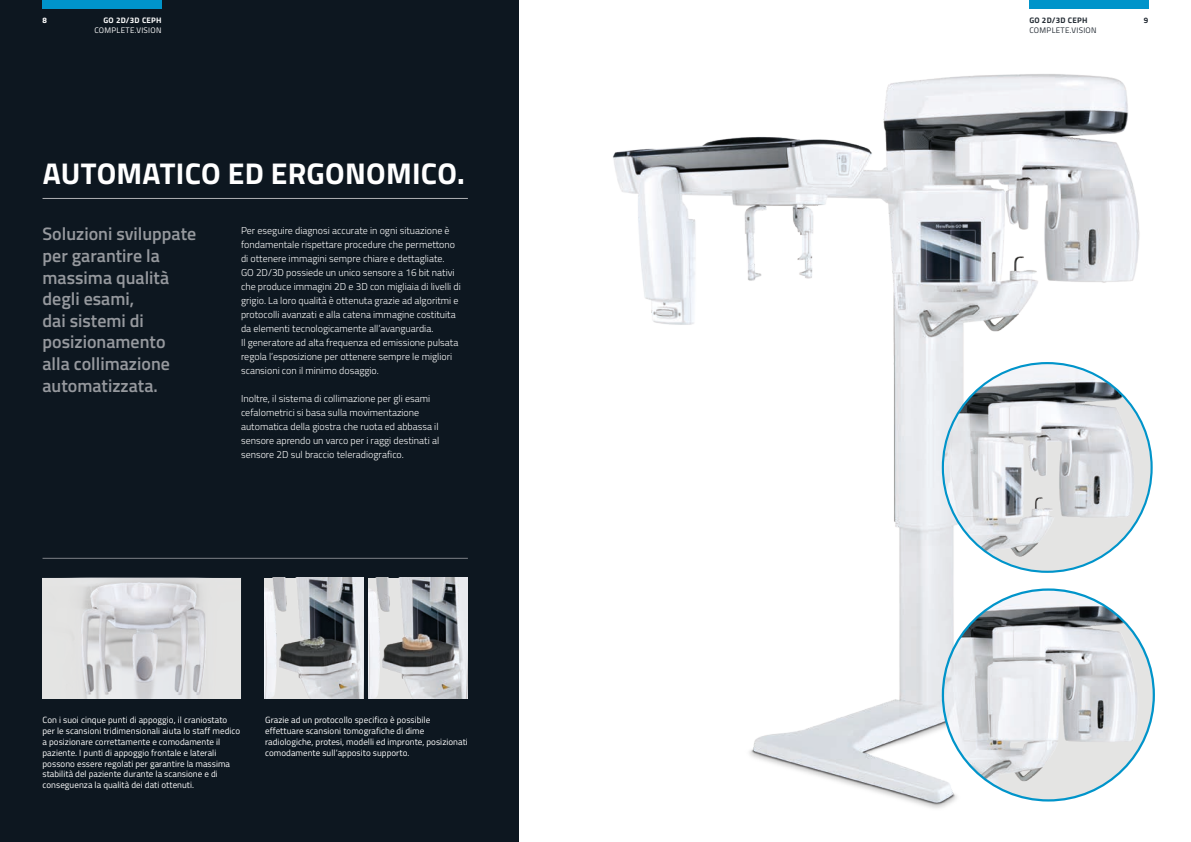
<style>
.page{position:relative;width:1191px;height:842px;background:#fff}
.page>*{position:absolute;margin:0;border:0;box-sizing:border-box;transform-origin:0 0}
.t1{font:700 30px "Titillium";letter-spacing:.01em;color:#fff}
.t2{font:600 18px/21.6px "Titillium";color:#96999e}
.t3{font:300 10px/14px "Titillium";color:#fff}
.t4{font:9px/10.8px "Titillium";letter-spacing:.005em;color:#fff}
.t5{font:8px "Titillium";letter-spacing:.04em;color:#222a32}
.t6{font:8px "Titillium";letter-spacing:.04em;color:#fff}
.t7{font:700 8px "Titillium";letter-spacing:.03em;color:#222a32}
.t8{font:700 8px "Titillium";letter-spacing:.03em;color:#fff}
</style>
<div class="page">
<div style="left:1029px;top:0;width:119px;height:9px;background:#0094ca"></div>
<div style="left:0;top:0;width:519px;height:842px;background:#0d1720"></div>
<hr style="left:43px;top:198px;width:425px;height:1px;background:#b0b2b5">
<div style="left:43px;top:0;width:119px;height:9px;background:#0094ca"></div>
<img style="left:613px;top:74px;width:542px;height:734px">
<img style="left:943px;top:363px;width:208px;height:209px;border-radius:104px">
<img style="left:943px;top:590px;width:210px;height:210px;border-radius:105px">
<hr style="left:43px;top:558px;width:425px;height:1px;background:#7d8186">
<img style="left:264px;top:578px;width:100px;height:120px">
<img style="left:368px;top:578px;width:100px;height:120px">
<img style="left:43px;top:578px;width:198px;height:120px">
<p class="t8" style="left:43px;top:14px;width:6px">8</p>
<p class="t8" style="left:103px;top:14px;width:60px">GO 2D/3D CEPH</p>
<p class="t7" style="left:1144px;top:14px;width:6px">9</p>
<p class="t6" style="left:94px;top:24px;width:69px">COMPLETE.VISION</p>
<p class="t7" style="left:1029px;top:14px;width:60px">GO 2D/3D CEPH</p>
<p class="t5" style="left:1029px;top:24px;width:69px">COMPLETE.VISION</p>
<h1 class="t1" style="left:43px;top:151px;width:423px">AUTOMATICO ED ERGONOMICO.</h1>
<h2 class="t2" style="left:43px;top:222px;width:155px">Soluzioni sviluppate per garantire la massima qualità degli esami,<br>dai sistemi di posizionamento alla collimazione automatizzata.</h2>
<p class="t3" style="left:241px;top:223px;width:221px">Per eseguire diagnosi accurate in ogni situazione è fondamentale rispettare procedure che permettono di ottenere immagini sempre chiare e dettagliate.<br>GO 2D/3D possiede un unico sensore a 16 bit nativi che produce immagini 2D e 3D con migliaia di livelli di grigio. La loro qualità è ottenuta grazie ad algoritmi e protocolli avanzati e alla catena immagine costituita da elementi tecnologicamente all’avanguardia.<br>Il generatore ad alta frequenza ed emissione pulsata regola l’esposizione per ottenere sempre le migliori scansioni con il minimo dosaggio.</p>
<p class="t3" style="left:241px;top:391px;width:200px">Inoltre, il sistema di collimazione per gli esami cefalometrici si basa sulla movimentazione automatica della giostra che ruota ed abbassa il sensore aprendo un varco per i raggi destinati al sensore 2D sul braccio teleradiografico.</p>
<p class="t4" style="left:43px;top:714px;width:199px">Con i suoi cinque punti di appoggio, il craniostato per le scansioni tridimensionali aiuta lo staff medico a posizionare correttamente e comodamente il paziente. I punti di appoggio frontale e laterali possono essere regolati per garantire la massima stabilità del paziente durante la scansione e di conseguenza la qualità dei dati ottenuti.</p>
<p class="t4" style="left:265px;top:714px;width:204px">Grazie ad un protocollo specifico è possibile effettuare scansioni tomografiche di dime radiologiche, protesi, modelli ed impronte, posizionati comodamente sull’apposito supporto.</p>
</div>
